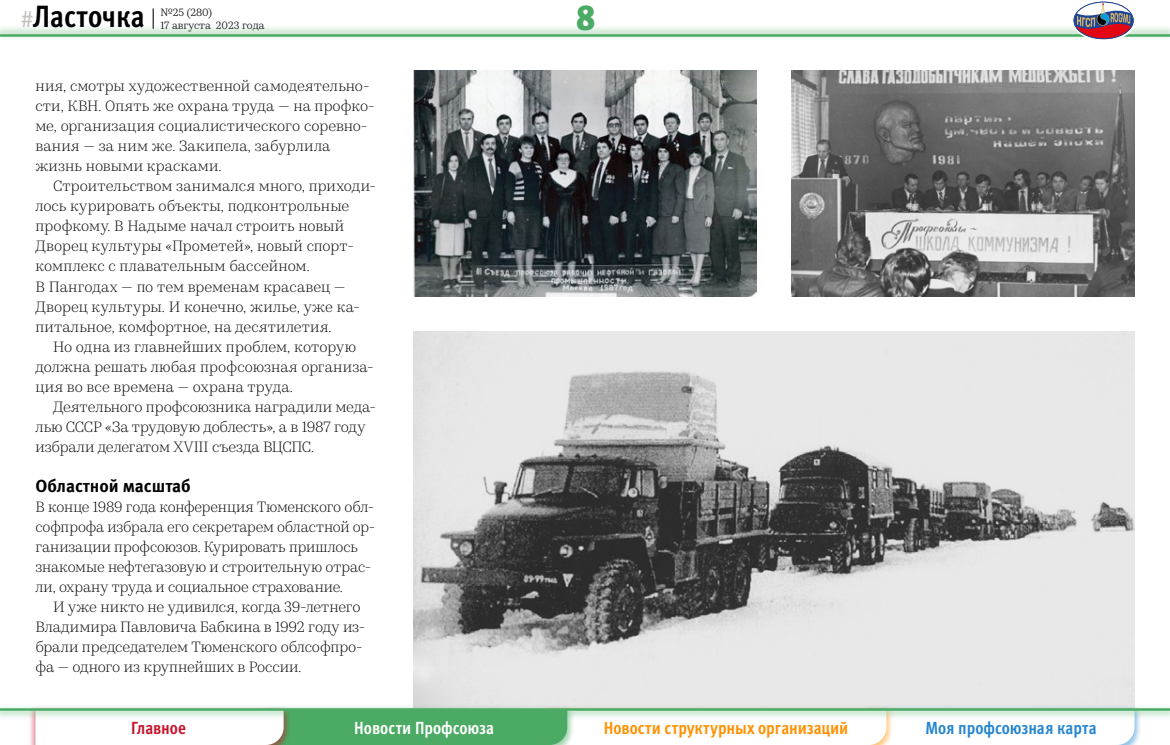
<style>
.page{position:relative;width:1170px;height:745px;background:#fff}
.page>*{position:absolute;margin:0;border:0;box-sizing:border-box;transform-origin:0 0}
.t1{font:900 condensed 36.25px "Meta Pro";color:#4baa64}
.t2{font:700 condensed 30.75px "Meta Pro";color:#000}
.t3{font:700 condensed 17.5px "Meta Pro";color:#ff9000}
.t4{font:700 condensed 17.5px "Meta Pro";letter-spacing:-.005em;color:#2585d0}
.t5{font:700 17.5px "Meta Pro";color:#000}
.t6{font:700 condensed 17.5px "Meta Pro";color:#fff}
.t7{font:700 condensed 17.5px "Meta Pro";letter-spacing:-.005em;color:#c8142d}
.t8{font:300 15px/20px "Kazimir Text";letter-spacing:-.005em;color:#000}
.t9{font:10.62px/12.5px "Kazimir Text";color:#000}
.s1{font-weight:400;font-stretch:normal;font-size:22.5px;color:#c6c1bf}
</style>
<div class="page">
<img style="left:413px;top:331px;width:721px;height:372px">
<img style="left:791px;top:71px;width:343px;height:225px">
<img style="left:413px;top:71px;width:343px;height:225px">
<svg style="left:153px;top:8px;width:1px;height:16px"></svg>
<div style="left:0;top:24px;width:1169px;height:16px;background:#4baa64;opacity:.3"></div>
<hr style="left:0;top:34px;width:1169px;height:3px;background:#4baa64">
<svg style="left:35px;top:719px;width:1099px;height:25px"></svg>
<div style="left:0;top:703px;width:1169px;height:16px;background:#4baa64;opacity:.3"></div>
<hr style="left:0;top:707px;width:1169px;height:3px;background:#4baa64">
<svg style="left:1072px;top:2px;width:63px;height:38px"></svg>
<div style="left:1072px;top:0;width:63px;height:41px;border:1px solid #fff;border-radius:50%"></div>
<h2 class="t2" style="left:21px;top:-7px;width:125px"><span class="s1">#</span>Ласточка</h2>
<p class="t9" style="left:160px;top:6px;width:106px">№25 (280)<br>17 августа 2023 года</p>
<h1 class="t1" style="left:576px;top:-12px;width:21px">8</h1>
<p class="t8" style="left:35px;top:75px;width:341px">ния, смотры художественной самодеятельно&shy;сти, КВН. Опять же охрана труда — на профко&shy;ме, организация социалистического соревно&shy;вания — за ним же. Закипела, забурлила жизнь новыми красками.</p>
<p class="t8" style="left:35px;top:175px;width:342px;text-indent:18px">Строительством занимался много, приходи&shy;лось курировать объекты, подконтрольные профкому. В Надыме начал строить новый Дворец культуры «Прометей», новый спорт&shy;комплекс с плавательным бассейном.<br>В Пангодах — по тем временам красавец — Дворец культуры. И конечно, жилье, уже ка&shy;питальное, комфортное, на десятилетия.</p>
<p class="t8" style="left:35px;top:335px;width:340px;text-indent:18px">Но одна из главнейших проблем, которую должна решать любая профсоюзная организа&shy;ция во все времена — охрана труда.</p>
<p class="t8" style="left:35px;top:395px;width:342px;text-indent:18px">Деятельного профсоюзника наградили меда&shy;лью СССР «За трудовую доблесть», а в 1987 году избрали делегатом XVIII съезда ВЦСПС.</p>
<p class="t5" style="left:35px;top:472px;width:157px">Областной масштаб</p>
<p class="t8" style="left:35px;top:495px;width:341px">В конце 1989 года конференция Тюменского обл&shy;софпрофа избрала его секретарем областной ор&shy;ганизации профсоюзов. Курировать пришлось знакомые нефтегазовую и строительную отрас&shy;ли, охрану труда и социальное страхование.</p>
<p class="t8" style="left:35px;top:595px;width:331px;text-indent:18px">И уже никто не удивился, когда 39‑летнего Владимира Павловича Бабкина в 1992 году из&shy;брали председателем Тюменского облсофпро&shy;фа — одного из крупнейших в России.</p>
<p class="t7" style="left:131px;top:713px;width:56px">Главное</p>
<p class="t6" style="left:354px;top:713px;width:141px">Новости Профсоюза</p>
<p class="t3" style="left:603px;top:713px;width:246px">Новости структурных организаций</p>
<p class="t4" style="left:925px;top:713px;width:173px">Моя профсоюзная карта</p>
</div>
